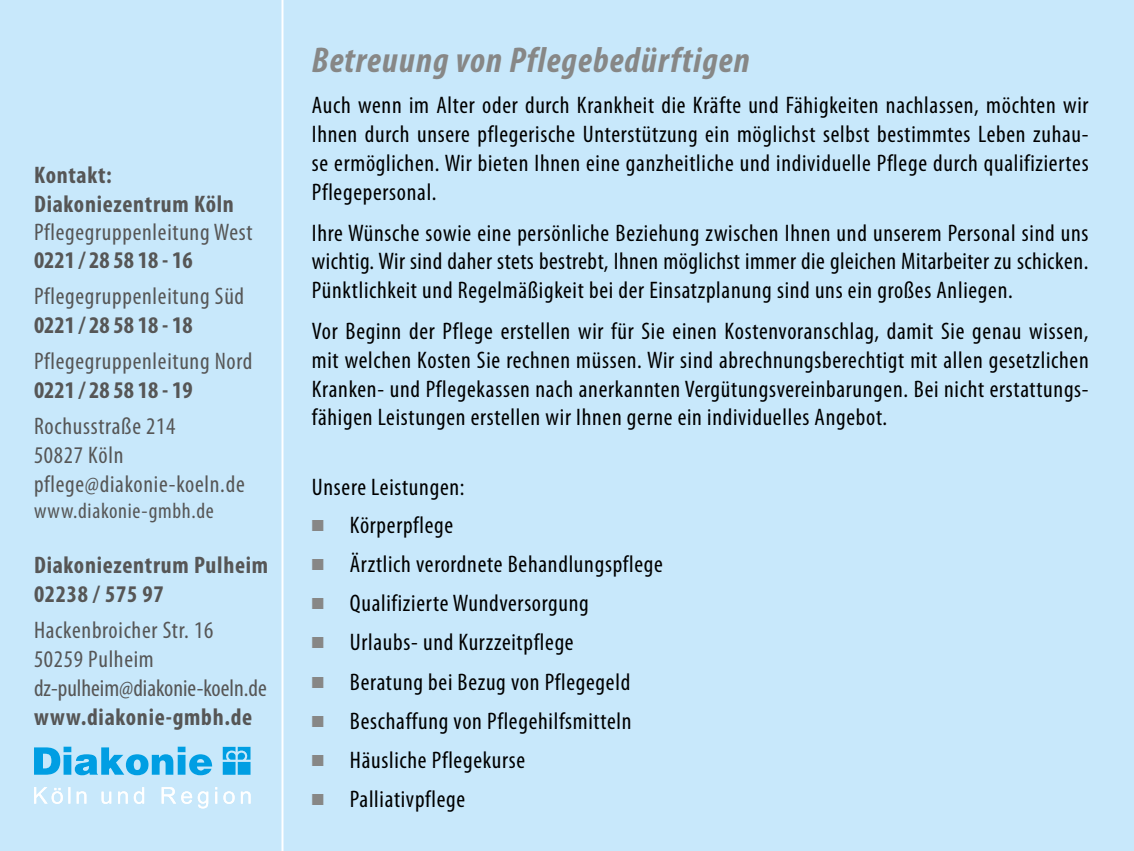
<style>
.page{position:relative;width:1134px;height:851px;background:#fff}
.page>*{position:absolute;margin:0;border:0;box-sizing:border-box;transform-origin:0 0}
.t1{font:italic 700 condensed 36px "Myriad Pro";letter-spacing:.03em;color:#878786}
.t2{font:condensed 24px/28.8px "Myriad Pro";letter-spacing:.03em;color:#000;text-align:justify}
.t3{font:condensed 24px/28.8px "Myriad Pro";letter-spacing:.03em;color:#565656}
.t4{font:700 condensed 24px/28.8px "Myriad Pro";letter-spacing:.03em;color:#565656}
.t5{font:700 condensed 24px "Myriad Pro";color:#565656}
.t6{font:condensed 22px "Myriad Pro";letter-spacing:.03em;color:#565656}
.s1{color:#878786}
</style>
<div class="page">
<div style="left:0;top:0;width:1134px;height:850px;background:#c8e8fb"></div>
<svg style="left:34px;top:746px;width:217px;height:62px"></svg>
<hr style="left:281px;top:0;width:2px;height:850px;background:#fff">
<p class="t4" style="left:34px;top:160px;width:201px">Kontakt:<br>Diakoniezentrum Köln</p>
<p class="t3" style="left:34px;top:218px;width:220px">Pflegegruppenleitung West</p>
<p class="t5" style="left:34px;top:245px;width:160px">0221 / 28 58 18 - 16</p>
<p class="t3" style="left:34px;top:282px;width:212px">Pflegegruppenleitung Süd</p>
<p class="t5" style="left:34px;top:310px;width:160px">0221 / 28 58 18 - 18</p>
<p class="t3" style="left:34px;top:346px;width:220px">Pflegegruppenleitung Nord</p>
<p class="t5" style="left:34px;top:375px;width:160px">0221 / 28 58 18 - 19</p>
<p class="t3" style="left:34px;top:411px;width:212px">Rochusstraße 214<br>50827 Köln pflege@diakonie-koeln.de</p>
<p class="t6" style="left:34px;top:497px;width:181px">www.diakonie-gmbh.de</p>
<p class="t4" style="left:34px;top:550px;width:236px">Diakoniezentrum Pulheim<br>02238 / 575 97</p>
<p class="t3" style="left:34px;top:615px;width:234px">Hackenbroicher Str. 16<br>50259 Pulheim dz-pulheim@diakonie-koeln.de</p>
<p class="t4" style="left:34px;top:701px;width:220px">www.diakonie-gmbh.de</p>
<h1 class="t1" style="left:312px;top:38px;width:439px">Betreuung von Pflegebedürftigen</h1>
<p class="t2" style="left:312px;top:91px;width:778px">Auch wenn im Alter oder durch Krankheit die Kräfte und Fähigkeiten nachlassen, möchten wir Ihnen durch unsere pflegerische Unterstützung ein möglichst selbst bestimmtes Leben zuhau&shy;se ermöglichen. Wir bieten Ihnen eine ganzheitliche und individuelle Pflege durch qualifiziertes Pflegepersonal.</p>
<p class="t2" style="left:312px;top:218px;width:778px">Ihre Wünsche sowie eine persönliche Beziehung zwischen Ihnen und unserem Personal sind uns wichtig. Wir sind daher stets bestrebt, Ihnen möglichst immer die gleichen Mitarbeiter zu schicken.<br>Pünktlichkeit und Regelmäßigkeit bei der Einsatzplanung sind uns ein großes Anliegen.</p>
<p class="t2" style="left:312px;top:316px;width:778px">Vor Beginn der Pflege erstellen wir für Sie einen Kostenvoranschlag, damit Sie genau wissen, mit welchen Kosten Sie rechnen müssen. Wir sind abrechnungsberechtigt mit allen gesetzlichen Kranken- und Pflegekassen nach anerkannten Vergütungsvereinbarungen. Bei nicht erstattungs&shy;fähigen Leistungen erstellen wir Ihnen gerne ein individuelles Angebot.</p>
<p class="t2" style="left:312px;top:472px;width:154px">Unsere Leistungen:</p>
<p class="t2" style="left:312px;top:510px;width:143px"><span class="s1">■</span> Körperpflege</p>
<p class="t2" style="left:312px;top:549px;width:353px"><span class="s1">■</span> Ärztlich verordnete Behandlungspflege</p>
<p class="t2" style="left:312px;top:588px;width:278px"><span class="s1">■</span> Qualifizierte Wundversorgung</p>
<p class="t2" style="left:312px;top:627px;width:263px"><span class="s1">■</span> Urlaubs- und Kurzzeitpflege</p>
<p class="t2" style="left:312px;top:666px;width:320px"><span class="s1">■</span> Beratung bei Bezug von Pflegegeld</p>
<p class="t2" style="left:312px;top:706px;width:321px"><span class="s1">■</span> Beschaffung von Pflegehilfsmitteln</p>
<p class="t2" style="left:312px;top:745px;width:215px"><span class="s1">■</span> Häusliche Pflegekurse</p>
<p class="t2" style="left:312px;top:784px;width:155px"><span class="s1">■</span> Palliativpflege</p>
</div>
